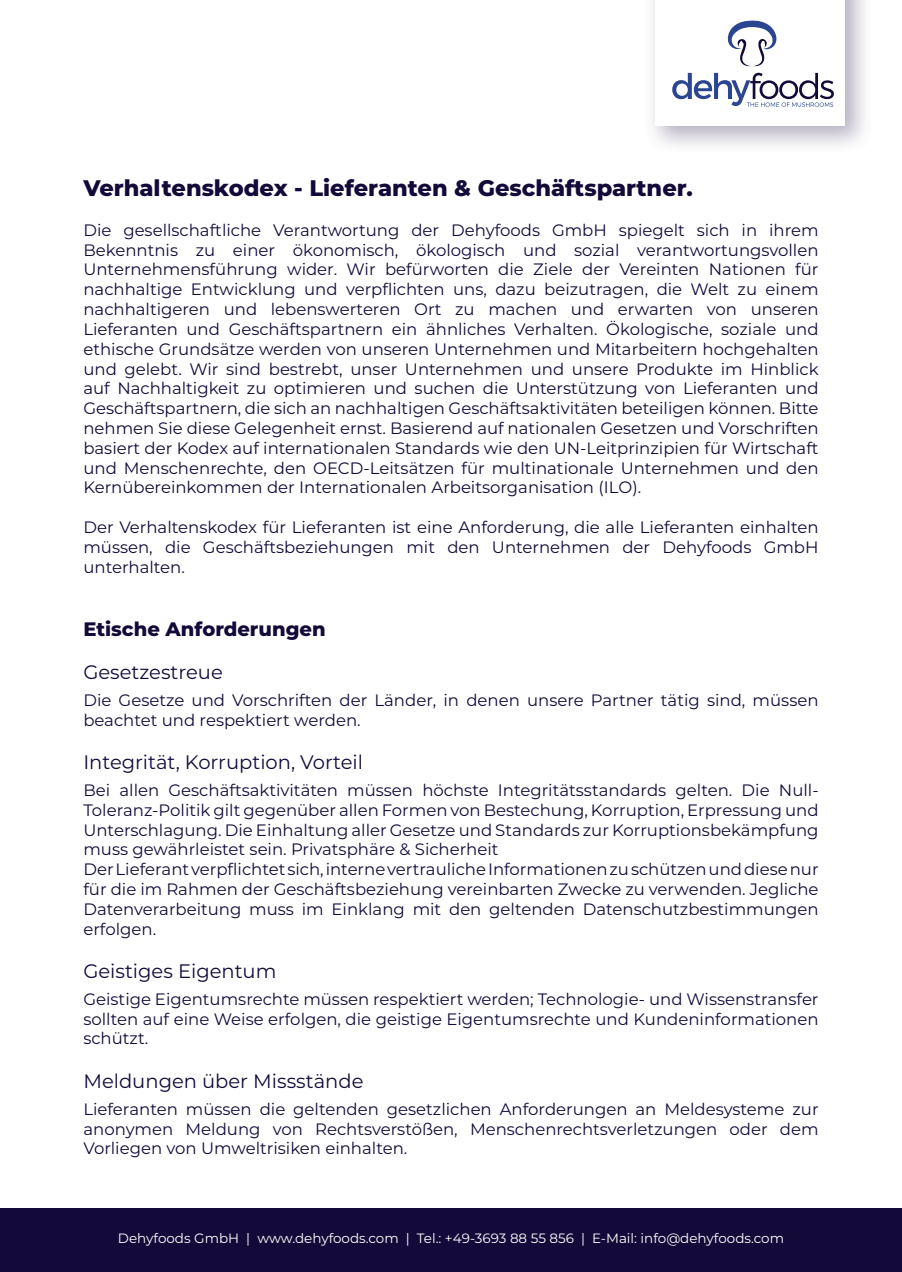
<style>
.page{position:relative;width:902px;height:1272px;background:#fff}
.page>*{position:absolute;margin:0;border:0;box-sizing:border-box;transform-origin:0 0}
.t1{font:800 22.5px "Montserrat";color:#140a3a}
.t2{font:19.5px "Montserrat";color:#140a3a}
.t3{font:800 19.5px "Montserrat";color:#140a3a}
.t4{font:16.5px/19.8px "Montserrat";color:#140a3a;text-align:justify}
.t5{font:13.5px "Montserrat";color:#fff}
</style>
<div class="page">
<div style="left:0;top:1208px;width:901px;height:63px;background:#140a3a"></div>
<svg style="left:672px;top:73px;width:161px;height:34px"></svg>
<svg style="left:727px;top:20px;width:50px;height:47px"></svg>
<h1 class="t1" style="left:83px;top:172px;width:611px">Verhaltenskodex - Lieferanten &amp; Geschäftspartner.</h1>
<p class="t4" style="left:83px;top:219px;width:736px">Die gesellschaftliche Verantwortung der Dehyfoods GmbH spiegelt sich in ihrem Bekenntnis zu einer ökonomisch, ökologisch und sozial verantwortungsvollen Unternehmensführung wider. Wir befürworten die Ziele der Vereinten Nationen für nachhaltige Entwicklung und verpflichten uns, dazu beizutragen, die Welt zu einem nachhaltigeren und lebenswerteren Ort zu machen und erwarten von unseren Lieferanten und Geschäftspartnern ein ähnliches Verhalten. Ökologische, soziale und ethische Grundsätze werden von unseren Unternehmen und Mitarbeitern hochgehalten und gelebt. Wir sind bestrebt, unser Unternehmen und unsere Produkte im Hinblick auf Nachhaltigkeit zu optimieren und suchen die Unterstützung von Lieferanten und Geschäftspartnern, die sich an nachhaltigen Geschäftsaktivitäten beteiligen können. Bitte nehmen Sie diese Gelegenheit ernst. Basierend auf nationalen Gesetzen und Vorschriften basiert der Kodex auf internationalen Standards wie den UN-Leitprinzipien für Wirtschaft und Menschenrechte, den OECD-Leitsätzen für multinationale Unternehmen und den Kernübereinkommen der Internationalen Arbeitsorganisation (ILO).</p>
<p class="t4" style="left:83px;top:516px;width:736px">Der Verhaltenskodex für Lieferanten ist eine Anforderung, die alle Lieferanten einhalten müssen, die Geschäftsbeziehungen mit den Unternehmen der Dehyfoods GmbH unterhalten.</p>
<p class="t3" style="left:83px;top:614px;width:244px">Etische Anforderungen</p>
<p class="t2" style="left:83px;top:658px;width:141px">Gesetzestreue</p>
<p class="t4" style="left:83px;top:689px;width:736px">Die Gesetze und Vorschriften der Länder, in denen unsere Partner tätig sind, müssen beachtet und respektiert werden.</p>
<p class="t2" style="left:83px;top:748px;width:281px">Integrität, Korruption, Vorteil</p>
<p class="t4" style="left:83px;top:779px;width:736px;text-align:left">Bei allen Geschäftsaktivitäten müssen höchste Integritätsstandards gelten. Die Null-Toleranz-Politik gilt gegenüber allen Formen von Bestechung, Korruption, Erpressung und Unterschlagung. Die Einhaltung aller Gesetze und Standards zur Korruptionsbekämpfung muss gewährleistet sein. Privatsphäre &amp; Sicherheit<br>Der Lieferant verpflichtet sich, interne vertrauliche Informationen zu schützen und diese nur für die im Rahmen der Geschäftsbeziehung vereinbarten Zwecke zu verwenden. Jegliche Datenverarbeitung muss im Einklang mit den geltenden Datenschutzbestimmungen erfolgen.</p>
<p class="t2" style="left:83px;top:957px;width:194px">Geistiges Eigentum</p>
<p class="t4" style="left:83px;top:988px;width:736px">Geistige Eigentumsrechte müssen respektiert werden; Technologie- und Wissenstransfer sollten auf eine Weise erfolgen, die geistige Eigentumsrechte und Kundeninformationen schützt.</p>
<p class="t2" style="left:83px;top:1067px;width:281px">Meldungen über Missstände</p>
<p class="t4" style="left:83px;top:1098px;width:736px">Lieferanten müssen die geltenden gesetzlichen Anforderungen an Meldesysteme zur anonymen Meldung von Rechtsverstößen, Menschenrechtsverletzungen oder dem Vorliegen von Umweltrisiken einhalten.</p>
<p class="t5" style="left:118px;top:1228px;width:667px">Dehyfoods GmbH | www.dehyfoods.com | Tel.: +49-3693 88 55 856 | E-Mail: info@dehyfoods.com</p>
</div>
